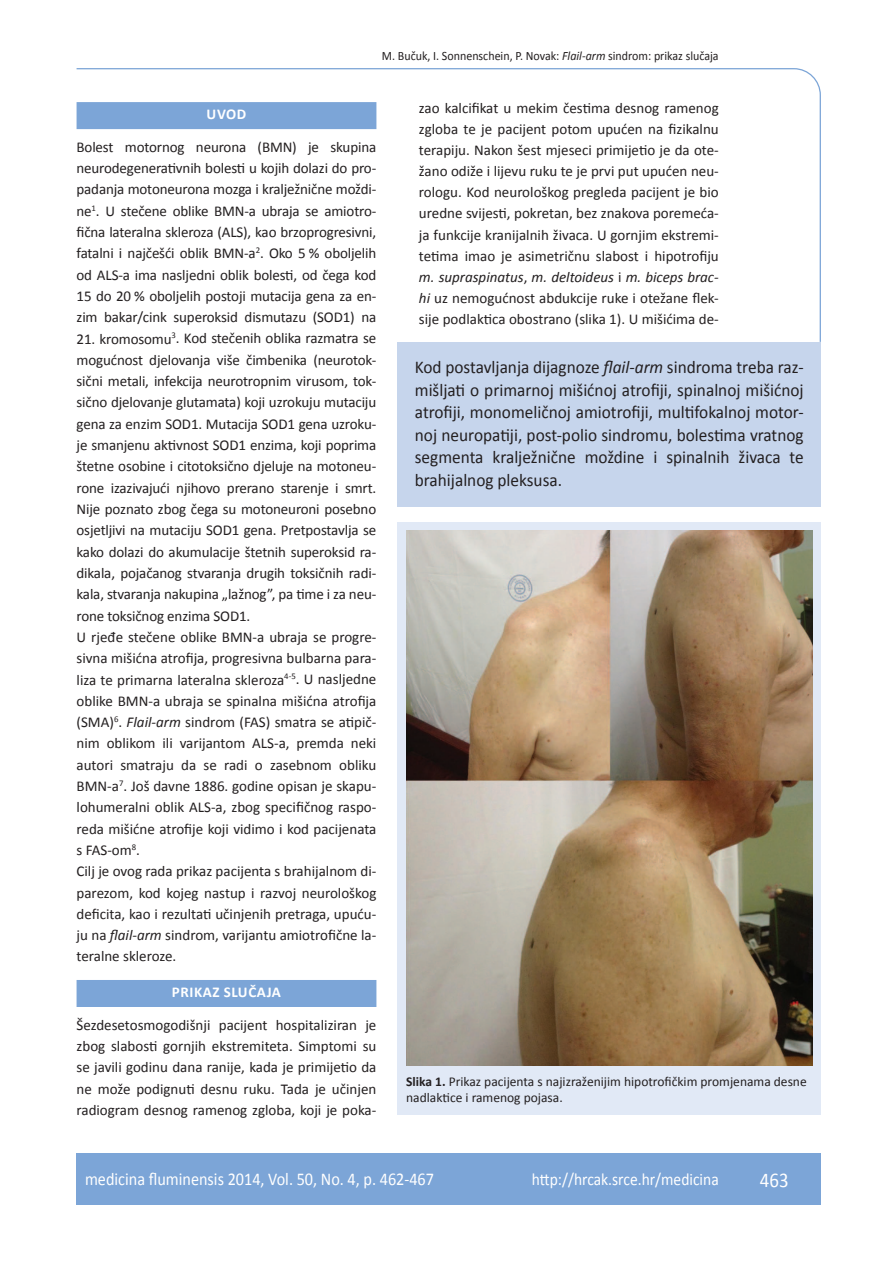
<style>
.page{position:relative;width:889px;height:1268px;background:#fff}
.page>*{position:absolute;margin:0;border:0;box-sizing:border-box;transform-origin:0 0}
.t1{font:21px "Calibri";color:#fff;scale:.9 1}
.t2{font:18px/22.5px "Calibri";color:#231f20;text-align:justify;scale:.96 1}
.t3{font:18px "Calibri";color:#fff;scale:.9 1}
.t4{font:17.25px "Calibri";color:#fff;scale:.9 1}
.t5{font:15px/21.3px "Calibri";letter-spacing:-.01em;color:#231f20;text-align:justify}
.t6{font:700 15px "Calibri";letter-spacing:.04em;color:#fff}
.t7{font:13.5px/16.5px "Calibri";color:#231f20}
.t8{font:12.75px "Calibri";color:#231f20;scale:.94 1}
.s1{font-style:italic}
.s2{font-weight:700}
</style>
<div class="page">
<svg style="left:76px;top:68px;width:745px;height:275px"></svg>
<div style="left:77px;top:1152px;width:744px;height:51px;background:#7ca5d7"></div>
<div style="left:77px;top:102px;width:299px;height:27px;background:#7ca5d7"></div>
<div style="left:77px;top:979px;width:299px;height:27px;background:#7ca5d7"></div>
<div style="left:398px;top:522px;width:423px;height:592px;background:#e1e9f6"></div>
<img style="left:406px;top:530px;width:406px;height:534px">
<div style="left:398px;top:342px;width:423px;height:165px;background:#c6d5ec"></div>
<p class="t8" style="left:382px;top:47px;width:360px">M. Bučuk, I. Sonnenschein, P. Novak: <span class="s1">Flail-arm</span> sindrom: prikaz slučaja</p>
<p class="t6" style="left:207px;top:105px;width:41px">UVOD</p>
<p class="t5" style="left:77px;top:135px;width:301px">Bolest motornog neurona (BMN) je skupina neurodegenerativnih bolesti u kojih dolazi do pro&shy;padanja motoneurona mozga i kralježnične moždi&shy;ne<sup>1</sup>. U stečene oblike BMN-a ubraja se amiotro&shy;fična lateralna skleroza (ALS), kao brzoprogresivni, fatalni i najčešći oblik BMN-a<sup>2</sup>. Oko 5 % oboljelih od ALS-a ima nasljedni oblik bolesti, od čega kod 15 do 20 % oboljelih postoji mutacija gena za en&shy;zim bakar/cink superoksid dismutazu (SOD1) na</p>
<p class="t5" style="left:77px;top:327px;width:301px;text-align:left">21. kromosomu<sup>3</sup>. Kod stečenih oblika razmatra se mogućnost djelovanja više čimbenika (neurotok&shy;sični metali, infekcija neurotropnim virusom, tok&shy;sično djelovanje glutamata) koji uzrokuju mutaciju gena za enzim SOD1. Mutacija SOD1 gena uzroku&shy;je smanjenu aktivnost SOD1 enzima, koji poprima štetne osobine i citotoksično djeluje na motoneu&shy;rone izazivajući njihovo prerano starenje i smrt.<br>Nije poznato zbog čega su motoneuroni posebno osjetljivi na mutaciju SOD1 gena. Pretpostavlja se kako dolazi do akumulacije štetnih superoksid ra&shy;dikala, pojačanog stvaranja drugih toksičnih radi&shy;kala, stvaranja nakupina „lažnog”, pa time i za neu&shy;rone toksičnog enzima SOD1.<br>U rjeđe stečene oblike BMN-a ubraja se progre&shy;sivna mišićna atrofija, progresivna bulbarna para&shy;liza te primarna lateralna skleroza<sup>4-5</sup>. U nasljedne oblike BMN-a ubraja se spinalna mišićna atrofija (SMA)<sup>6</sup>. <span class="s1">Flail-arm</span> sindrom (FAS) smatra se atipič&shy;nim oblikom ili varijantom ALS-a, premda neki autori smatraju da se radi o zasebnom obliku BMN-a<sup>7</sup>. Još davne 1886. godine opisan je skapu&shy;lohumeralni oblik ALS-a, zbog specifičnog raspo&shy;reda mišićne atrofije koji vidimo i kod pacijenata s FAS-om<sup>8</sup>.<br>Cilj je ovog rada prikaz pacijenta s brahijalnom di&shy;parezom, kod kojeg nastup i razvoj neurološkog deficita, kao i rezultati učinjenih pretraga, upuću&shy;ju na <span class="s1">flail-arm</span> sindrom, varijantu amiotrofične la&shy;teralne skleroze.</p>
<p class="t6" style="left:172px;top:982px;width:111px">PRIKAZ SLUČAJA</p>
<p class="t5" style="left:77px;top:1013px;width:301px">Šezdesetosmogodišnji pacijent hospitaliziran je zbog slabosti gornjih ekstremiteta. Simptomi su se javili godinu dana ranije, kada je primijetio da ne može podignuti desnu ruku. Tada je učinjen radiogram desnog ramenog zgloba, koji je poka-</p>
<p class="t5" style="left:419px;top:97px;width:301px">zao kalcifikat u mekim čestima desnog ramenog zgloba te je pacijent potom upućen na fizikalnu terapiju. Nakon šest mjeseci primijetio je da ote&shy;žano odiže i lijevu ruku te je prvi put upućen neu&shy;rologu. Kod neurološkog pregleda pacijent je bio uredne svijesti, pokretan, bez znakova poremeća&shy;ja funkcije kranijalnih živaca. U gornjim ekstremi&shy;tetima imao je asimetričnu slabost i hipotrofiju <span class="s1">m. supraspinatus</span>, <span class="s1">m. deltoideus</span> i <span class="s1">m. biceps brac&shy;hi</span> uz nemogućnost abdukcije ruke i otežane flek&shy;sije podlaktica obostrano (slika 1). U mišićima de-</p>
<p class="t2" style="left:415px;top:355px;width:407px">Kod postavljanja dijagnoze <span class="s1">flail-arm</span> sindroma treba raz&shy;mišljati o primarnoj mišićnoj atrofiji, spinalnoj mišićnoj atrofiji, monomeličnoj amiotrofiji, multifokalnoj motor&shy;noj neuropatiji, post-polio sindromu, bolestima vratnog segmenta kralježnične moždine i spinalnih živaca te brahijalnog pleksusa.</p>
<p class="t7" style="left:406px;top:1072px;width:402px"><span class="s2">Slika 1.</span> Prikaz pacijenta s najizraženijim hipotrofičkim promjenama desne nadlaktice i ramenog pojasa.</p>
<p class="t3" style="left:85px;top:1167px;width:389px">medicina fluminensis 2014, Vol. 50, No. 4, p. 462-467</p>
<p class="t4" style="left:532px;top:1168px;width:209px">http://hrcak.srce.hr/medicina</p>
<h1 class="t1" style="left:760px;top:1166px;width:33px">463</h1>
</div>
